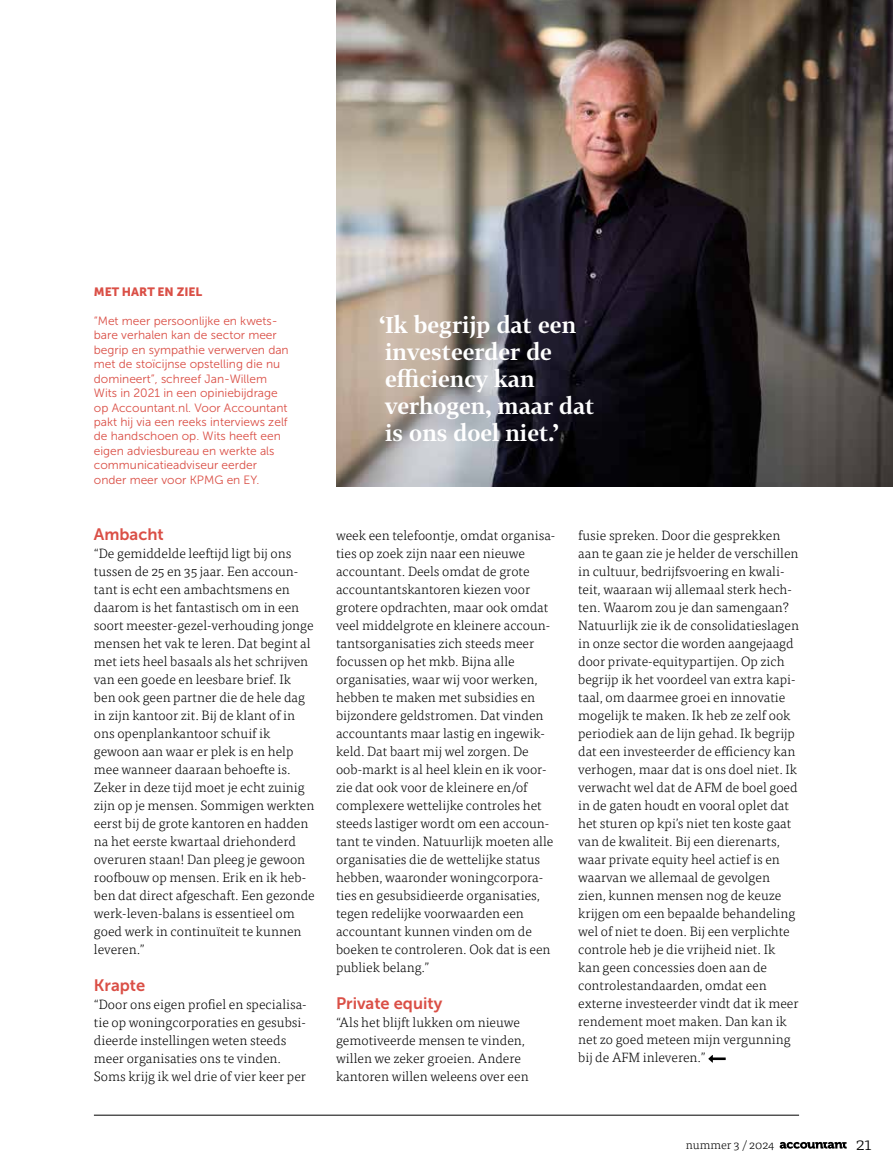
<style>
.page{position:relative;width:893px;height:1170px;background:#fff}
.page>*{position:absolute;margin:0;border:0;box-sizing:border-box;transform-origin:0 0}
.t1{font:700 22.5px/27px "Tabac G2";color:#fff}
.t2{font:300 18px "Tisa Pro";color:#000}
.t3{font:16.5px "Museo Sans 700";color:#da4f46}
.t4{font:300 13.5px/18px "Tisa Pro";color:#000}
.t5{font:12px/14.4px "Museo Sans 300";color:#da4f46}
.t6{font:12px "Museo Sans 900";color:#da4f46}
.t7{font:300 12px "Tisa Pro";color:#000}
</style>
<div class="page">
<img style="left:336px;top:0;width:557px;height:486px">
<svg style="left:780px;top:1141px;width:67px;height:7px"></svg>
<hr style="left:94px;top:1114px;width:705px;height:1px;background:#000">
<svg style="left:708px;top:1055px;width:18px;height:7px"></svg>
<p class="t6" style="left:94px;top:285px;width:110px">MET HART EN ZIEL</p>
<p class="t5" style="left:94px;top:314px;width:196px">“Met meer persoonlijke en kwets&shy;bare verhalen kan de sector meer begrip en sympathie verwerven dan met de stoïcijnse opstelling die nu domineert”, schreef Jan-Willem Wits in 2021 in een opiniebijdrage op Accountant.nl. Voor Accountant pakt hij via een reeks interviews zelf de handschoen op. Wits heeft een eigen adviesbureau en werkte als communicatieadviseur eerder onder meer voor KPMG en EY.</p>
<p class="t3" style="left:94px;top:525px;width:71px">Ambacht</p>
<p class="t4" style="left:94px;top:544px;width:222px">“De gemiddelde leeftijd ligt bij ons tussen de 25 en 35 jaar. Een accoun&shy;tant is echt een ambachtsmens en daarom is het fantastisch om in een soort meester-gezel-verhouding jonge mensen het vak te leren. Dat begint al met iets heel basaals als het schrijven van een goede en leesbare brief. Ik ben ook geen partner die de hele dag in zijn kantoor zit. Bij de klant of in ons openplankantoor schuif ik gewoon aan waar er plek is en help mee wanneer daaraan behoefte is.<br>Zeker in deze tijd moet je echt zuinig zijn op je mensen. Sommigen werkten eerst bij de grote kantoren en hadden na het eerste kwartaal driehonderd overuren staan! Dan pleeg je gewoon roofbouw op mensen. Erik en ik heb&shy;ben dat direct afgeschaft. Een gezonde werk-leven-balans is essentieel om goed werk in continuïteit te kunnen leveren.”</p>
<p class="t3" style="left:94px;top:975px;width:53px">Krapte</p>
<p class="t4" style="left:94px;top:994px;width:214px">“Door ons eigen profiel en specialisa&shy;tie op woningcorporaties en gesubsi&shy;dieerde instellingen weten steeds meer organisaties ons te vinden.<br>Soms krijg ik wel drie of vier keer per</p>
<h1 class="t1" style="left:380px;top:310px;width:216px">‘Ik begrijp dat een investeerder de efficiency kan verhogen, maar dat is ons doel niet.’</h1>
<p class="t4" style="left:336px;top:526px;width:221px">week een telefoontje, omdat organisa&shy;ties op zoek zijn naar een nieuwe accountant. Deels omdat de grote accountantskantoren kiezen voor grotere opdrachten, maar ook omdat veel middelgrote en kleinere accoun&shy;tantsorganisaties zich steeds meer focussen op het mkb. Bijna alle organisaties, waar wij voor werken, hebben te maken met subsidies en bijzondere geldstromen. Dat vinden accountants maar lastig en ingewik&shy;keld. Dat baart mij wel zorgen. De oob-markt is al heel klein en ik voor&shy;zie dat ook voor de kleinere en/of complexere wettelijke controles het steeds lastiger wordt om een accoun&shy;tant te vinden. Natuurlijk moeten alle organisaties die de wettelijke status hebben, waaronder woningcorpora&shy;ties en gesubsidieerde organisaties, tegen redelijke voorwaarden een accountant kunnen vinden om de boeken te controleren. Ook dat is een publiek belang.”</p>
<p class="t3" style="left:336px;top:993px;width:108px">Private equity</p>
<p class="t4" style="left:336px;top:1012px;width:194px">“Als het blijft lukken om nieuwe gemotiveerde mensen te vinden, willen we zeker groeien. Andere kantoren willen weleens over een</p>
<p class="t4" style="left:578px;top:526px;width:222px">fusie spreken. Door die gesprekken aan te gaan zie je helder de verschillen in cultuur, bedrijfsvoering en kwali&shy;teit, waaraan wij allemaal sterk hech&shy;ten. Waarom zou je dan samengaan?<br>Natuurlijk zie ik de consolidatieslagen in onze sector die worden aangejaagd door private-equitypartijen. Op zich begrijp ik het voordeel van extra kapi&shy;taal, om daarmee groei en innovatie mogelijk te maken. Ik heb ze zelf ook periodiek aan de lijn gehad. Ik begrijp dat een investeerder de efficiency kan verhogen, maar dat is ons doel niet. Ik verwacht wel dat de AFM de boel goed in de gaten houdt en vooral oplet dat het sturen op kpi’s niet ten koste gaat van de kwaliteit. Bij een dierenarts, waar private equity heel actief is en waarvan we allemaal de gevolgen zien, kunnen mensen nog de keuze krijgen om een bepaalde behandeling wel of niet te doen. Bij een verplichte controle heb je die vrijheid niet. Ik kan geen concessies doen aan de controlestandaarden, omdat een externe investeerder vindt dat ik meer rendement moet maken. Dan kan ik net zo goed meteen mijn vergunning bij de AFM inleveren.”</p>
<p class="t7" style="left:686px;top:1135px;width:90px">nummer 3 / 2024</p>
<h2 class="t2" style="left:856px;top:1130px;width:17px">21</h2>
</div>
